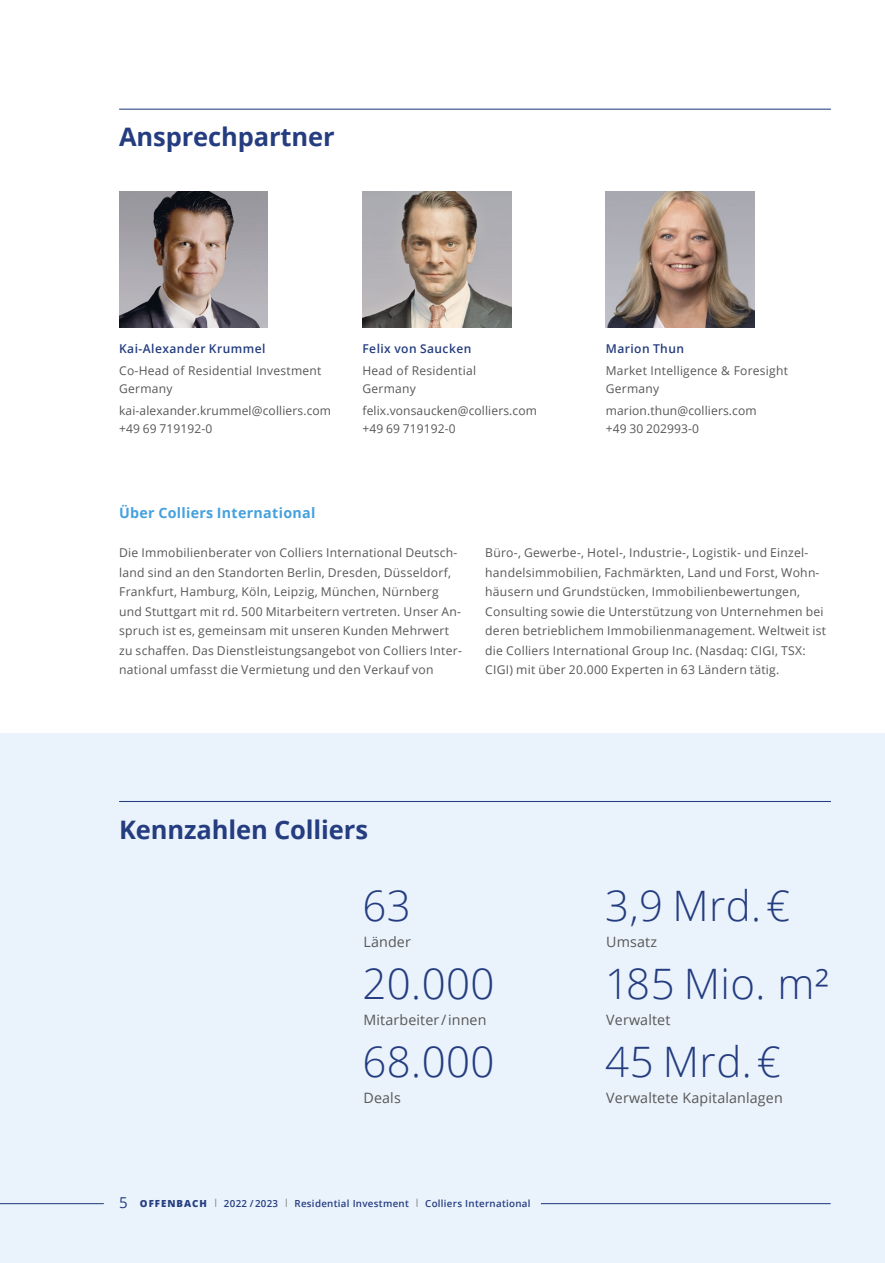
<style>
.page{position:relative;width:885px;height:1263px;background:#fff}
.page>*{position:absolute;margin:0;border:0;box-sizing:border-box;transform-origin:0 0}
.t1{font:300 42px "Open Sans";letter-spacing:.01em;color:#253d80}
.t2{font:700 25.5px "Open Sans";letter-spacing:-.005em;color:#253d80}
.t3{font:14.25px "Open Sans";letter-spacing:.01em;color:#575756}
.t4{font:700 14.25px "Open Sans";letter-spacing:.02em;color:#45a1de}
.t5{font:12.15px/19.5px "Open Sans";letter-spacing:.02em;color:#575756}
.t6{font:600 12.15px "Open Sans";letter-spacing:.035em;color:#253d80}
.t7{font:600 9.75px "Open Sans";letter-spacing:.03em;color:#253d80}
.s1{font-weight:400;font-size:15px}
.s2{font-weight:800}
.s3{font-size:8.25px;color:#868685}
</style>
<div class="page">
<div style="left:0;top:733px;width:884px;height:530px;background:#eaf3fc"></div>
<hr style="left:884px;top:0;width:1px;height:1263px;background:#253d80">
<img style="left:605px;top:191px;width:149px;height:137px">
<img style="left:119px;top:191px;width:149px;height:137px">
<img style="left:362px;top:191px;width:149px;height:137px">
<hr style="left:119px;top:801px;width:711px;height:1px;background:#253d80">
<hr style="left:119px;top:109px;width:711px;height:1px;background:#253d80">
<hr style="left:541px;top:1203px;width:289px;height:1px;background:#253d80">
<hr style="left:0;top:1203px;width:104px;height:1px;background:#253d80">
<h2 class="t2" style="left:119px;top:119px;width:217px">Ansprechpartner</h2>
<p class="t6" style="left:119px;top:340px;width:148px">Kai-Alexander Krummel</p>
<p class="t5" style="left:119px;top:361px;width:204px;line-height:18px">Co-Head of Residential Investment<br>Germany</p>
<p class="t5" style="left:119px;top:401px;width:213px;line-height:18px">kai-alexander.krummel@colliers.com +49 69 719192-0</p>
<p class="t6" style="left:362px;top:340px;width:110px">Felix von Saucken</p>
<p class="t5" style="left:362px;top:361px;width:115px;line-height:18px">Head of Residential<br>Germany</p>
<p class="t5" style="left:362px;top:401px;width:176px;line-height:18px">felix.vonsaucken@colliers.com +49 69 719192-0</p>
<p class="t6" style="left:605px;top:340px;width:80px">Marion Thun</p>
<p class="t5" style="left:605px;top:361px;width:184px;line-height:18px">Market Intelligence &amp; Foresight<br>Germany</p>
<p class="t5" style="left:605px;top:401px;width:152px;line-height:18px">marion.thun@colliers.com +49 30 202993-0</p>
<p class="t4" style="left:119px;top:503px;width:198px">Über Colliers International</p>
<p class="t5" style="left:119px;top:543px;width:344px">Die Immobilienberater von Colliers International Deutsch&shy;land sind an den Standorten Berlin, Dresden, Düsseldorf, Frankfurt, Hamburg, Köln, Leipzig, München, Nürnberg und Stuttgart mit rd. 500 Mitarbeitern vertreten. Unser An&shy;spruch ist es, gemeinsam mit unseren Kunden Mehrwert zu schaffen. Das Dienstleistungsangebot von Colliers Inter&shy;national umfasst die Vermietung und den Verkauf von</p>
<p class="t5" style="left:485px;top:543px;width:342px">Büro-, Gewerbe-, Hotel-, Industrie-, Logistik- und Einzel&shy;handelsimmobilien, Fachmärkten, Land und Forst, Wohn&shy;häusern und Grundstücken, Immobilienbewertungen, Consulting sowie die Unterstützung von Unternehmen bei deren betrieblichem Immobilienmanagement. Weltweit ist die Colliers International Group Inc. (Nasdaq: CIGI, TSX:<br>CIGI) mit über 20.000 Experten in 63 Ländern tätig.</p>
<h2 class="t2" style="left:119px;top:811px;width:250px">Kennzahlen Colliers</h2>
<h1 class="t1" style="left:362px;top:877px;width:50px">63</h1>
<p class="t3" style="left:363px;top:932px;width:49px">Länder</p>
<h1 class="t1" style="left:362px;top:955px;width:134px">20.000</h1>
<p class="t3" style="left:363px;top:1010px;width:124px">Mitarbeiter / innen</p>
<h1 class="t1" style="left:362px;top:1033px;width:134px">68.000</h1>
<p class="t3" style="left:363px;top:1088px;width:39px">Deals</p>
<p class="t7" style="left:119px;top:1196px;width:413px"><span class="s1">5</span> <span class="s2">O FFENBACH</span> <span class="s3">|</span> 2022 / 2023 <span class="s3">|</span> Residential Investment <span class="s3">|</span> Colliers International</p>
<h1 class="t1" style="left:605px;top:877px;width:186px">3,9 Mrd. €</h1>
<p class="t3" style="left:606px;top:932px;width:52px">Umsatz</p>
<h1 class="t1" style="left:605px;top:955px;width:225px">185 Mio. m²</h1>
<p class="t3" style="left:606px;top:1010px;width:66px">Verwaltet</p>
<h1 class="t1" style="left:605px;top:1033px;width:177px">45 Mrd. €</h1>
<p class="t3" style="left:606px;top:1088px;width:178px">Verwaltete Kapitalanlagen</p>
</div>
